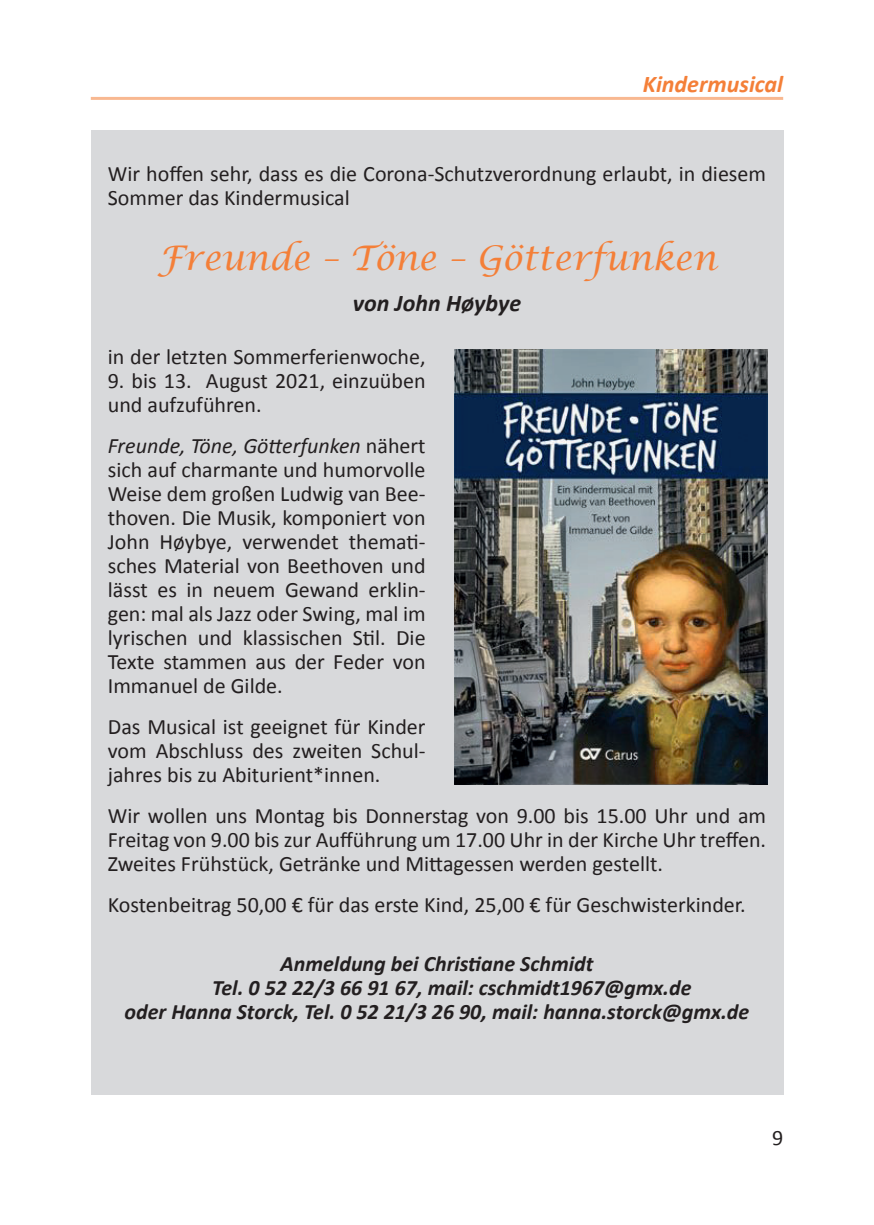
<style>
.page{position:relative;width:874px;height:1225px;background:#fff}
.page>*{position:absolute;margin:0;border:0;box-sizing:border-box;transform-origin:0 0}
.t1{font:italic 34px "Lucida Calligraphy";color:#f47f38}
.t2{font:italic 700 24px "Calibri";color:#f47f38}
.t3{font:italic 700 24px "Calibri";color:#231f20}
.t4{font:22px/24px "Calibri";color:#231f20;text-align:justify}
.t5{font:italic 700 22px "Calibri";color:#231f20}
.s1{font-style:italic}
</style>
<div class="page">
<hr style="left:91px;top:97px;width:691px;height:3px;background:#f47f38">
<div style="left:91px;top:130px;width:691px;height:964px;background:#d8d9db"></div>
<img style="left:454px;top:349px;width:312px;height:435px">
<p class="t2" style="left:642px;top:68px;width:142px">Kindermusical</p>
<p class="t4" style="left:108px;top:162px;width:659px">Wir hoffen sehr, dass es die Corona-Schutzverordnung erlaubt, in diesem<br>Sommer das Kindermusical</p>
<h1 class="t1" style="left:157px;top:238px;width:560px">Freunde – Töne – Götterfunken</h1>
<p class="t3" style="left:352px;top:288px;width:170px">von John Høybye</p>
<p class="t4" style="left:108px;top:344px;width:319px">in der letzten Sommerferienwoche,</p>
<p class="t4" style="left:108px;top:368px;width:319px">9. bis 13. August 2021, einzuüben und aufzuführen.</p>
<p class="t4" style="left:108px;top:433px;width:319px"><span class="s1">Freunde, Töne, Götterfunken</span> nähert sich auf charmante und humorvolle Weise dem großen Ludwig van Bee&shy;thoven. Die Musik, komponiert von John Høybye, verwendet themati&shy;sches Material von Beethoven und lässt es in neuem Gewand erklin&shy;gen: mal als Jazz oder Swing, mal im lyrischen und klassischen Stil. Die Texte stammen aus der Feder von Immanuel de Gilde.</p>
<p class="t4" style="left:108px;top:714px;width:319px">Das Musical ist geeignet für Kinder vom Abschluss des zweiten Schul&shy;jahres bis zu Abiturient*innen.</p>
<p class="t4" style="left:108px;top:803px;width:659px">Wir wollen uns Montag bis Donnerstag von 9.00 bis 15.00 Uhr und am Freitag von 9.00 bis zur Aufführung um 17.00 Uhr in der Kirche Uhr treffen.<br>Zweites Frühstück, Getränke und Mittagessen werden gestellt.</p>
<p class="t4" style="left:108px;top:892px;width:639px">Kostenbeitrag 50,00 € für das erste Kind, 25,00 € für Geschwisterkinder.</p>
<p class="t5" style="left:280px;top:950px;width:314px">Anmeldung bei Christiane Schmidt</p>
<p class="t5" style="left:212px;top:974px;width:480px">Tel. 0 52 22/3 66 91 67, mail: cschmidt1967@gmx.de</p>
<p class="t5" style="left:124px;top:998px;width:626px">oder Hanna Storck, Tel. 0 52 21/3 26 90, mail: hanna.storck@gmx.de</p>
<p class="t4" style="left:771px;top:1125px;width:13px">9</p>
</div>
